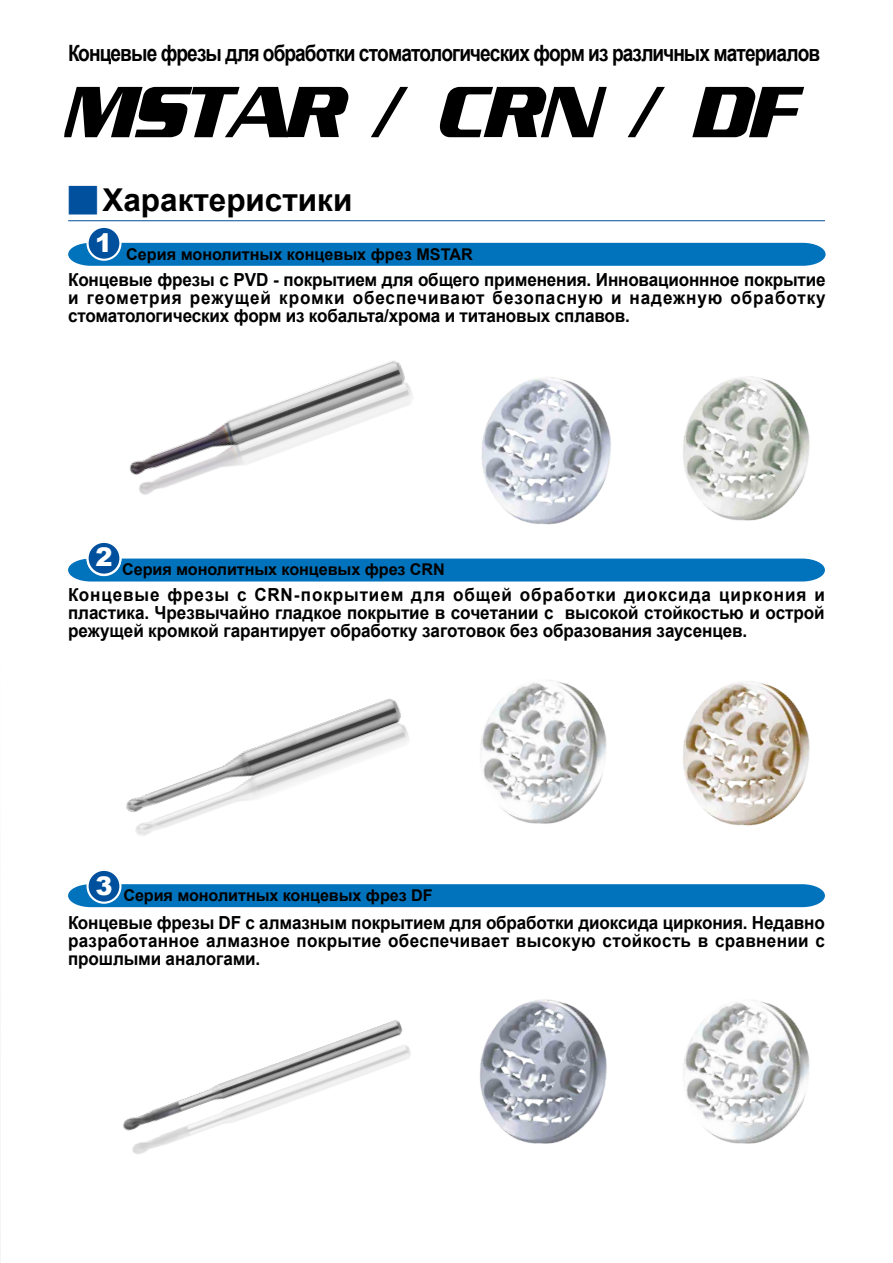
<style>
.page{position:relative;width:893px;height:1263px;background:#fff}
.page>*{position:absolute;margin:0;border:0;box-sizing:border-box;transform-origin:0 0}
.t1{font:79.5px "MMC English Logo";letter-spacing:-.1em;color:#000}
.t2{font:700 31.5px "Arial";color:#000}
.t3{font:900 25.65px "Arial";color:#fff}
.t4{font:700 22.5px "Arial";letter-spacing:-.045em;color:#000;scale:.85 1}
.t5{font:700 18px/18px "Arial";letter-spacing:-.01em;color:#000;text-align:justify;scale:.95 1}
.t6{font:700 16.2px "Arial";letter-spacing:-.005em;color:#000}
.s1{font-family:"MAK";font-weight:400;color:#00509e}
</style>
<div class="page">
<img style="left:0;top:662px;width:1px;height:601px">
<img style="left:480px;top:680px;width:127px;height:144px">
<img style="left:683px;top:1000px;width:127px;height:144px">
<img style="left:479px;top:999px;width:128px;height:145px">
<img style="left:669px;top:376px;width:141px;height:206px">
<img style="left:412px;top:377px;width:257px;height:205px">
<img style="left:683px;top:681px;width:127px;height:145px">
<img style="left:129px;top:360px;width:311px;height:171px">
<img style="left:126px;top:704px;width:283px;height:132px">
<img style="left:123px;top:1020px;width:288px;height:134px">
<hr style="left:68px;top:220px;width:757px;height:1px;background:#00509e">
<div style="left:68px;top:884px;width:757px;height:23px;background:#0073bc"></div>
<div style="left:68px;top:558px;width:757px;height:23px;background:#0073bc"></div>
<div style="left:68px;top:243px;width:758px;height:23px;background:#0073bc"></div>
<div style="left:88px;top:227px;width:32px;height:33px;background:#00509e;border-radius:50%"></div>
<div style="left:87px;top:226px;width:34px;height:35px;border:2px solid #fff;border-radius:50%"></div>
<div style="left:88px;top:542px;width:32px;height:33px;background:#00509e;border-radius:50%"></div>
<div style="left:87px;top:541px;width:34px;height:35px;border:2px solid #fff;border-radius:50%"></div>
<div style="left:88px;top:870px;width:32px;height:33px;background:#00509e;border-radius:50%"></div>
<div style="left:87px;top:869px;width:34px;height:35px;border:2px solid #fff;border-radius:50%"></div>
<p class="t4" style="left:68px;top:38px;width:886px">Концевые фрезы для обработки стоматологических форм из различных материалов</p>
<p class="t1" style="left:59px;top:74px;width:739px">MSTAR / CRN / DF</p>
<p class="t2" style="left:68px;top:179px;width:286px"><span class="s1">y</span>Характеристики</p>
<h3 class="t3" style="left:95px;top:225px;width:19px">1</h3>
<p class="t6" style="left:126px;top:243px;width:348px">Серия монолитных концевых фрез MSTAR</p>
<p class="t5" style="left:68px;top:271px;width:799px">Концевые фрезы с PVD - покрытием для общего применения. Инновационнное покрытие и геометрия режущей кромки обеспечивают безопасную и надежную обработку стоматологических форм из кобальта/хрома и титановых сплавов.</p>
<h3 class="t3" style="left:95px;top:533px;width:19px">32</h3>
<p class="t6" style="left:122px;top:558px;width:324px">Серия монолитных концевых фрез CRN</p>
<p class="t5" style="left:68px;top:586px;width:798px">Концевые фрезы с CRN-покрытием для общей обработки диоксида циркония и пластика. Чрезвычайно гладкое покрытие в сочетании с высокой стойкостью и острой режущей кромкой гарантирует обработку заготовок без образования заусенцев.</p>
<h3 class="t3" style="left:95px;top:867px;width:19px">3</h3>
<p class="t6" style="left:123px;top:884px;width:311px">Серия монолитных концевых фрез DF</p>
<p class="t5" style="left:68px;top:914px;width:798px">Концевые фрезы DF с алмазным покрытием для обработки диоксида циркония. Недавно разработанное алмазное покрытие обеспечивает высокую стойкость в сравнении с прошлыми аналогами.</p>
</div>
